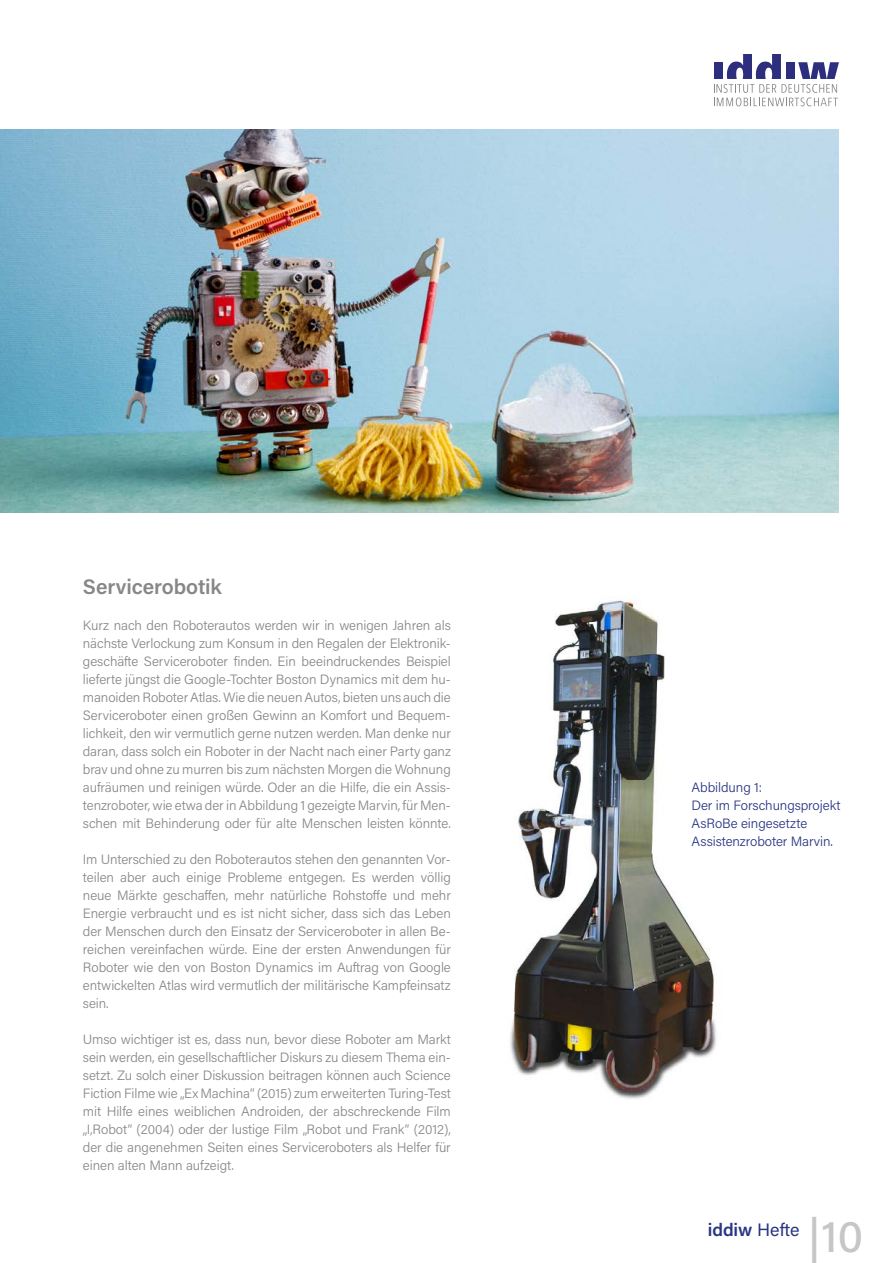
<style>
.page{position:relative;width:893px;height:1263px;background:#fff}
.page>*{position:absolute;margin:0;border:0;box-sizing:border-box;transform-origin:0 0}
.t1{font:500 45px "Acumin Pro";color:#c6c6c6}
.t2{font:600 21px "Acumin Pro";letter-spacing:-.005em;color:#878787}
.t3{font:600 18px "Acumin Pro";color:#283583}
.t4{font:300 13.5px/18px "Acumin Pro";letter-spacing:-.005em;color:#878787;text-align:justify}
.t5{font:300 13.5px/18px "Acumin Pro";letter-spacing:-.005em;color:#283583}
.s1{font-weight:400}
</style>
<div class="page">
<img style="left:0;top:130px;width:839px;height:383px">
<img style="left:510px;top:599px;width:207px;height:500px">
<svg style="left:714px;top:54px;width:125px;height:52px"></svg>
<h2 class="t2" style="left:83px;top:572px;width:140px">Servicerobotik</h2>
<p class="t4" style="left:83px;top:616px;width:369px">Kurz nach den Roboterautos werden wir in wenigen Jahren als nächste Verlockung zum Konsum in den Regalen der Elektronik&shy;geschäfte Serviceroboter finden. Ein beeindruckendes Beispiel lieferte jüngst die Google-Tochter Boston Dynamics mit dem hu&shy;manoiden Roboter Atlas. Wie die neuen Autos, bieten uns auch die Serviceroboter einen großen Gewinn an Komfort und Bequem&shy;lichkeit, den wir vermutlich gerne nutzen werden. Man denke nur daran, dass solch ein Roboter in der Nacht nach einer Party ganz brav und ohne zu murren bis zum nächsten Morgen die Wohnung aufräumen und reinigen würde. Oder an die Hilfe, die ein Assis&shy;tenzroboter, wie etwa der in Abbildung 1 gezeigte Marvin, für Men&shy;schen mit Behinderung oder für alte Menschen leisten könnte.</p>
<p class="t4" style="left:83px;top:850px;width:369px">Im Unterschied zu den Roboterautos stehen den genannten Vor&shy;teilen aber auch einige Probleme entgegen. Es werden völlig neue Märkte geschaffen, mehr natürliche Rohstoffe und mehr Energie verbraucht und es ist nicht sicher, dass sich das Leben der Menschen durch den Einsatz der Serviceroboter in allen Be&shy;reichen vereinfachen würde. Eine der ersten Anwendungen für Roboter wie den von Boston Dynamics im Auftrag von Google entwickelten Atlas wird vermutlich der militärische Kampfeinsatz sein.</p>
<p class="t4" style="left:83px;top:1030px;width:369px">Umso wichtiger ist es, dass nun, bevor diese Roboter am Markt sein werden, ein gesellschaftlicher Diskurs zu diesem Thema ein&shy;setzt. Zu solch einer Diskussion beitragen können auch Science Fiction Filme wie „Ex Machina“ (2015) zum erweiterten Turing-Test mit Hilfe eines weiblichen Androiden, der abschreckende Film „I,Robot“ (2004) oder der lustige Film „Robot und Frank“ (2012), der die angenehmen Seiten eines Serviceroboters als Helfer für einen alten Mann aufzeigt.</p>
<p class="t5" style="left:691px;top:778px;width:150px">Abbildung 1:<br>Der im Forschungsprojekt<br>AsRoBe eingesetzte<br>Assistenzroboter Marvin.</p>
<h3 class="t3" style="left:708px;top:1217px;width:93px">iddiw <span class="s1">Hefte</span></h3>
<h1 class="t1" style="left:808px;top:1205px;width:57px">|10</h1>
</div>
